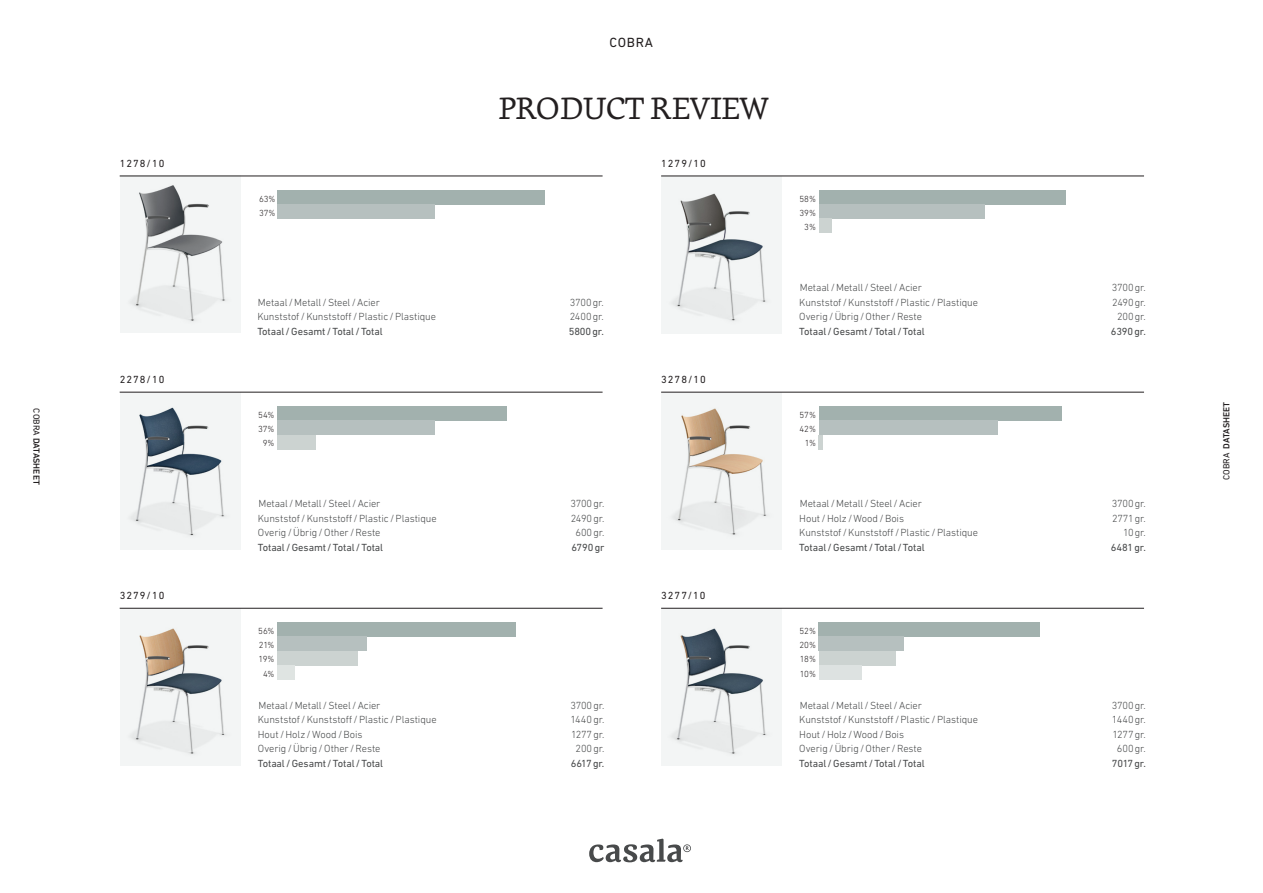
<style>
.page{position:relative;width:1263px;height:893px;background:#fff}
.page>*{position:absolute;margin:0;border:0;box-sizing:border-box;transform-origin:0 0}
.intro_tekst_EN{font:300 30px "Dederon LOT";letter-spacing:-.025em;color:#231f20}
.t1{font:13.5px "DIN Next LT Pro";letter-spacing:.05em;color:#231f20}
.PLATTE_TEKST_P{font:300 10.5px "DIN Next LT Pro";letter-spacing:-.01em;color:#484a4b}
.PLATTE_TEKST_P-2{font:10.5px "DIN Next LT Pro";letter-spacing:-.01em;color:#484a4b}
.t2{font:10.5px "DIN Next LT Pro";letter-spacing:.1em;color:#231f20}
.PLATTE_TEKST_P-3{font:300 9px/14.2px "DIN Next LT Pro";letter-spacing:-.01em;color:#231f20;text-align:center}
.t3{font:500 9px "DIN Next LT Pro";color:#231f20}
.s1{font-weight:400}
</style>
<div class="page">
<svg style="left:589px;top:838px;width:102px;height:24px"></svg>
<div style="left:120px;top:392px;width:120px;height:158px;background:#f3f5f5"></div>
<div style="left:120px;top:609px;width:120px;height:157px;background:#f3f5f5"></div>
<img style="left:131px;top:628px;width:94px;height:126px">
<div style="left:661px;top:392px;width:121px;height:158px;background:#f3f5f5"></div>
<img style="left:673px;top:408px;width:94px;height:127px">
<div style="left:661px;top:176px;width:121px;height:158px;background:#f3f5f5"></div>
<img style="left:673px;top:193px;width:93px;height:128px">
<div style="left:661px;top:609px;width:121px;height:157px;background:#f3f5f5"></div>
<img style="left:672px;top:628px;width:95px;height:126px">
<hr style="left:120px;top:176px;width:483px;height:1px;background:#231f20">
<hr style="left:120px;top:392px;width:483px;height:1px;background:#231f20">
<hr style="left:120px;top:608px;width:483px;height:1px;background:#231f20">
<hr style="left:661px;top:392px;width:483px;height:1px;background:#231f20">
<hr style="left:661px;top:176px;width:483px;height:1px;background:#231f20">
<hr style="left:661px;top:608px;width:483px;height:1px;background:#231f20">
<div style="left:277px;top:190px;width:268px;height:14px;background:#a2b1ae"></div>
<div style="left:277px;top:406px;width:230px;height:14px;background:#a2b1ae"></div>
<div style="left:277px;top:622px;width:238px;height:15px;background:#a2b1ae"></div>
<div style="left:819px;top:406px;width:242px;height:14px;background:#a2b1ae"></div>
<div style="left:819px;top:190px;width:246px;height:14px;background:#a2b1ae"></div>
<div style="left:819px;top:622px;width:221px;height:15px;background:#a2b1ae"></div>
<div style="left:277px;top:204px;width:158px;height:15px;background:#b6c0bf"></div>
<div style="left:277px;top:420px;width:158px;height:15px;background:#b6c0bf"></div>
<div style="left:277px;top:637px;width:90px;height:14px;background:#b6c0bf"></div>
<div style="left:819px;top:420px;width:178px;height:15px;background:#b6c0bf"></div>
<div style="left:819px;top:204px;width:166px;height:15px;background:#b6c0bf"></div>
<div style="left:819px;top:637px;width:85px;height:14px;background:#b6c0bf"></div>
<div style="left:277px;top:435px;width:39px;height:14px;background:#ccd3d1"></div>
<div style="left:277px;top:651px;width:81px;height:14px;background:#ccd3d1"></div>
<div style="left:277px;top:665px;width:17px;height:15px;background:#dfe4e2"></div>
<hr style="left:819px;top:435px;width:4px;height:14px;background:#ccd3d1">
<div style="left:819px;top:219px;width:13px;height:14px;background:#ccd3d1"></div>
<div style="left:819px;top:651px;width:76px;height:14px;background:#ccd3d1"></div>
<div style="left:819px;top:665px;width:42px;height:14px;background:#dde2e1"></div>
<img style="left:120px;top:178px;width:120px;height:155px">
<img style="left:131px;top:407px;width:94px;height:129px">
<p class="t1" style="left:610px;top:34px;width:45px">COBRA</p>
<p class="t2" style="left:120px;top:157px;width:46px">1278/10</p>
<p class="t2" style="left:120px;top:373px;width:46px">2278/10</p>
<p class="intro_tekst_EN" style="left:498px;top:89px;width:272px">PRODUCT REVIEW</p>
<p class="PLATTE_TEKST_P-3" style="left:259px;top:192px;width:18px;text-align:left">63%<br>37%</p>
<p class="PLATTE_TEKST_P" style="left:258px;top:296px;width:123px">Metaal / Metall / Steel / Acier</p>
<p class="PLATTE_TEKST_P" style="left:570px;top:296px;width:36px">3700 gr.</p>
<p class="PLATTE_TEKST_P" style="left:257px;top:311px;width:180px">Kunststof / Kunststoff / Plastic / Plastique</p>
<p class="PLATTE_TEKST_P" style="left:570px;top:311px;width:36px">2400 gr.</p>
<p class="PLATTE_TEKST_P-2" style="left:257px;top:325px;width:127px">Totaal / Gesamt / Total / Total</p>
<p class="PLATTE_TEKST_P-2" style="left:569px;top:325px;width:37px">5800 gr.</p>
<p class="t2" style="left:661px;top:157px;width:46px">1279/10</p>
<p class="t2" style="left:661px;top:373px;width:46px">3278/10</p>
<p class="PLATTE_TEKST_P-3" style="left:799px;top:191px;width:18px">58%<br>39%<br>3%</p>
<p class="PLATTE_TEKST_P" style="left:800px;top:282px;width:123px">Metaal / Metall / Steel / Acier</p>
<p class="PLATTE_TEKST_P" style="left:1112px;top:282px;width:36px">3700 gr.</p>
<p class="PLATTE_TEKST_P" style="left:799px;top:296px;width:180px">Kunststof / Kunststoff / Plastic / Plastique</p>
<p class="PLATTE_TEKST_P" style="left:1112px;top:296px;width:35px">2490 gr.</p>
<p class="PLATTE_TEKST_P" style="left:799px;top:311px;width:124px">Overig / Übrig / Other / Reste</p>
<p class="PLATTE_TEKST_P" style="left:1117px;top:311px;width:30px">200 gr.</p>
<p class="PLATTE_TEKST_P-2" style="left:799px;top:325px;width:127px">Totaal / Gesamt / Total / Total</p>
<p class="PLATTE_TEKST_P-2" style="left:1111px;top:325px;width:37px">6390 gr.</p>
<p class="t3" style="left:42px;top:408px;width:78px;rotate:90deg"><span class="s1">COBRA</span> DATASHEET</p>
<p class="t3" style="left:1221px;top:480px;width:80px;rotate:-90deg"><span class="s1">COBRA</span> DATASHEET</p>
<p class="PLATTE_TEKST_P-3" style="left:258px;top:407px;width:18px">54%<br>37%<br>9%</p>
<p class="PLATTE_TEKST_P-3" style="left:799px;top:407px;width:18px">57%<br>42%<br>1%</p>
<p class="t2" style="left:120px;top:589px;width:46px">3279/10</p>
<p class="PLATTE_TEKST_P" style="left:258px;top:498px;width:123px">Metaal / Metall / Steel / Acier</p>
<p class="PLATTE_TEKST_P" style="left:570px;top:498px;width:36px">3700 gr.</p>
<p class="PLATTE_TEKST_P" style="left:258px;top:512px;width:180px">Kunststof / Kunststoff / Plastic / Plastique</p>
<p class="PLATTE_TEKST_P" style="left:571px;top:512px;width:35px">2490 gr.</p>
<p class="PLATTE_TEKST_P" style="left:258px;top:527px;width:124px">Overig / Übrig / Other / Reste</p>
<p class="PLATTE_TEKST_P" style="left:575px;top:527px;width:30px">600 gr.</p>
<p class="PLATTE_TEKST_P-2" style="left:258px;top:541px;width:127px">Totaal / Gesamt / Total / Total</p>
<p class="PLATTE_TEKST_P-2" style="left:572px;top:541px;width:34px">6790 gr</p>
<p class="PLATTE_TEKST_P-3" style="left:258px;top:624px;width:18px">56%<br>21%<br>19%<br>4%</p>
<p class="PLATTE_TEKST_P" style="left:258px;top:699px;width:123px">Metaal / Metall / Steel / Acier</p>
<p class="PLATTE_TEKST_P" style="left:570px;top:699px;width:36px">3700 gr.</p>
<p class="PLATTE_TEKST_P" style="left:258px;top:714px;width:180px">Kunststof / Kunststoff / Plastic / Plastique</p>
<p class="PLATTE_TEKST_P" style="left:570px;top:714px;width:35px">1440 gr.</p>
<p class="PLATTE_TEKST_P" style="left:258px;top:728px;width:106px">Hout / Holz / Wood / Bois</p>
<p class="PLATTE_TEKST_P" style="left:571px;top:728px;width:35px">1277 gr.</p>
<p class="PLATTE_TEKST_P" style="left:258px;top:743px;width:124px">Overig / Übrig / Other / Reste</p>
<p class="PLATTE_TEKST_P" style="left:576px;top:743px;width:30px">200 gr.</p>
<p class="PLATTE_TEKST_P-2" style="left:258px;top:757px;width:127px">Totaal / Gesamt / Total / Total</p>
<p class="PLATTE_TEKST_P-2" style="left:571px;top:757px;width:35px">6617 gr.</p>
<p class="t2" style="left:661px;top:589px;width:46px">3277/10</p>
<p class="PLATTE_TEKST_P" style="left:800px;top:498px;width:123px">Metaal / Metall / Steel / Acier</p>
<p class="PLATTE_TEKST_P" style="left:1112px;top:498px;width:36px">3700 gr.</p>
<p class="PLATTE_TEKST_P" style="left:799px;top:512px;width:106px">Hout / Holz / Wood / Bois</p>
<p class="PLATTE_TEKST_P" style="left:1112px;top:512px;width:35px">2771 gr.</p>
<p class="PLATTE_TEKST_P" style="left:799px;top:527px;width:180px">Kunststof / Kunststoff / Plastic / Plastique</p>
<p class="PLATTE_TEKST_P" style="left:1123px;top:527px;width:24px">10 gr.</p>
<p class="PLATTE_TEKST_P-2" style="left:799px;top:541px;width:127px">Totaal / Gesamt / Total / Total</p>
<p class="PLATTE_TEKST_P-2" style="left:1111px;top:541px;width:37px">6481 gr.</p>
<p class="PLATTE_TEKST_P-3" style="left:799px;top:624px;width:18px;text-align:justify">52% 20% 18% 10%</p>
<p class="PLATTE_TEKST_P" style="left:800px;top:699px;width:123px">Metaal / Metall / Steel / Acier</p>
<p class="PLATTE_TEKST_P" style="left:1112px;top:699px;width:36px">3700 gr.</p>
<p class="PLATTE_TEKST_P" style="left:799px;top:714px;width:180px">Kunststof / Kunststoff / Plastic / Plastique</p>
<p class="PLATTE_TEKST_P" style="left:1112px;top:714px;width:35px">1440 gr.</p>
<p class="PLATTE_TEKST_P" style="left:799px;top:728px;width:106px">Hout / Holz / Wood / Bois</p>
<p class="PLATTE_TEKST_P" style="left:1112px;top:728px;width:35px">1277 gr.</p>
<p class="PLATTE_TEKST_P" style="left:799px;top:743px;width:124px">Overig / Übrig / Other / Reste</p>
<p class="PLATTE_TEKST_P" style="left:1117px;top:743px;width:30px">600 gr.</p>
<p class="PLATTE_TEKST_P-2" style="left:799px;top:757px;width:127px">Totaal / Gesamt / Total / Total</p>
<p class="PLATTE_TEKST_P-2" style="left:1112px;top:757px;width:35px">7017 gr.</p>
</div>
